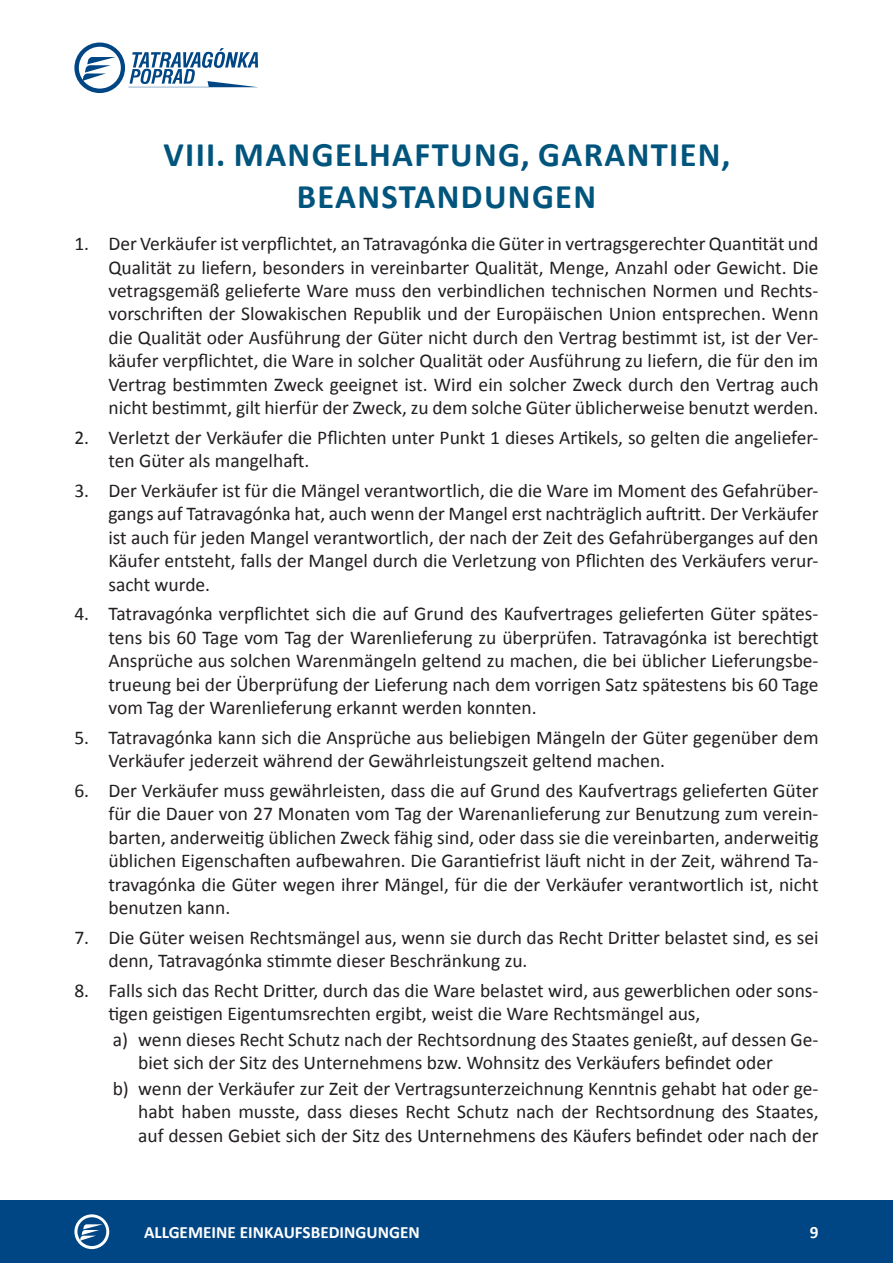
<style>
.page{position:relative;width:893px;height:1263px;background:#fff}
.page>*{position:absolute;margin:0;border:0;box-sizing:border-box;transform-origin:0 0}
.KAPITOLA{font:700 34.5px/41.4px "Calibri";letter-spacing:.04em;color:#01557d;text-align:center}
.t1{font:19.5px/23.4px "Calibri";color:#231f20;text-align:justify}
.t2{font:700 17.25px "Calibri";color:#fff}
</style>
<div class="page">
<div style="left:0;top:1200px;width:893px;height:63px;background:#004684"></div>
<svg style="left:74px;top:1214px;width:35px;height:35px"></svg>
<svg style="left:74px;top:43px;width:184px;height:50px"></svg>
<p class="KAPITOLA" style="left:163px;top:133px;width:568px">VIII. MANGELHAFTUNG, GARANTIEN,<br>BEANSTANDUNGEN</p>
<p class="t1" style="left:108px;top:231px;width:712px;text-indent:-34px">1. Der Verkäufer ist verpflichtet, an Tatravagónka die Güter in vertragsgerechter Quantität und Qualität zu liefern, besonders in vereinbarter Qualität, Menge, Anzahl oder Gewicht. Die vetragsgemäß gelieferte Ware muss den verbindlichen technischen Normen und Rechts&shy;vorschriften der Slowakischen Republik und der Europäischen Union entsprechen. Wenn die Qualität oder Ausführung der Güter nicht durch den Vertrag bestimmt ist, ist der Ver&shy;käufer verpflichtet, die Ware in solcher Qualität oder Ausführung zu liefern, die für den im Vertrag bestimmten Zweck geeignet ist. Wird ein solcher Zweck durch den Vertrag auch nicht bestimmt, gilt hierfür der Zweck, zu dem solche Güter üblicherweise benutzt werden.</p>
<p class="t1" style="left:108px;top:425px;width:712px;text-indent:-34px">2. Verletzt der Verkäufer die Pflichten unter Punkt 1 dieses Artikels, so gelten die angeliefer&shy;ten Güter als mangelhaft.</p>
<p class="t1" style="left:108px;top:478px;width:712px;text-indent:-34px">3. Der Verkäufer ist für die Mängel verantwortlich, die die Ware im Moment des Gefahrüber&shy;gangs auf Tatravagónka hat, auch wenn der Mangel erst nachträglich auftritt. Der Verkäufer ist auch für jeden Mangel verantwortlich, der nach der Zeit des Gefahrüberganges auf den Käufer entsteht, falls der Mangel durch die Verletzung von Pflichten des Verkäufers verur&shy;sacht wurde.</p>
<p class="t1" style="left:108px;top:602px;width:712px;text-indent:-34px">4. Tatravagónka verpflichtet sich die auf Grund des Kaufvertrages gelieferten Güter spätes&shy;tens bis 60 Tage vom Tag der Warenlieferung zu überprüfen. Tatravagónka ist berechtigt Ansprüche aus solchen Warenmängeln geltend zu machen, die bei üblicher Lieferungsbe&shy;trueung bei der Überprüfung der Lieferung nach dem vorrigen Satz spätestens bis 60 Tage vom Tag der Warenlieferung erkannt werden konnten.</p>
<p class="t1" style="left:108px;top:725px;width:712px;text-indent:-34px">5. Tatravagónka kann sich die Ansprüche aus beliebigen Mängeln der Güter gegenüber dem<br>Verkäufer jederzeit während der Gewährleistungszeit geltend machen.</p>
<p class="t1" style="left:108px;top:778px;width:712px;text-indent:-34px">6. Der Verkäufer muss gewährleisten, dass die auf Grund des Kaufvertrags gelieferten Güter für die Dauer von 27 Monaten vom Tag der Warenanlieferung zur Benutzung zum verein&shy;barten, anderweitig üblichen Zweck fähig sind, oder dass sie die vereinbarten, anderweitig üblichen Eigenschaften aufbewahren. Die Garantiefrist läuft nicht in der Zeit, während Ta&shy;travagónka die Güter wegen ihrer Mängel, für die der Verkäufer verantwortlich ist, nicht benutzen kann.</p>
<p class="t1" style="left:108px;top:925px;width:712px;text-indent:-34px">7. Die Güter weisen Rechtsmängel aus, wenn sie durch das Recht Dritter belastet sind, es sei denn, Tatravagónka stimmte dieser Beschränkung zu.</p>
<p class="t1" style="left:108px;top:978px;width:712px;text-indent:-34px">8. Falls sich das Recht Dritter, durch das die Ware belastet wird, aus gewerblichen oder sons&shy;tigen geistigen Eigentumsrechten ergibt, weist die Ware Rechtsmängel aus,</p>
<p class="t1" style="left:138px;top:1027px;width:682px;text-indent:-26px">a) wenn dieses Recht Schutz nach der Rechtsordnung des Staates genießt, auf dessen Ge&shy;biet sich der Sitz des Unternehmens bzw. Wohnsitz des Verkäufers befindet oder</p>
<p class="t1" style="left:138px;top:1076px;width:682px;text-indent:-26px">b) wenn der Verkäufer zur Zeit der Vertragsunterzeichnung Kenntnis gehabt hat oder ge&shy;habt haben musste, dass dieses Recht Schutz nach der Rechtsordnung des Staates, auf dessen Gebiet sich der Sitz des Unternehmens des Käufers befindet oder nach der</p>
<p class="t2" style="left:144px;top:1220px;width:277px">ALLGEMEINE EINKAUFSBEDINGUNGEN</p>
<p class="t2" style="left:810px;top:1220px;width:10px">9</p>
</div>
